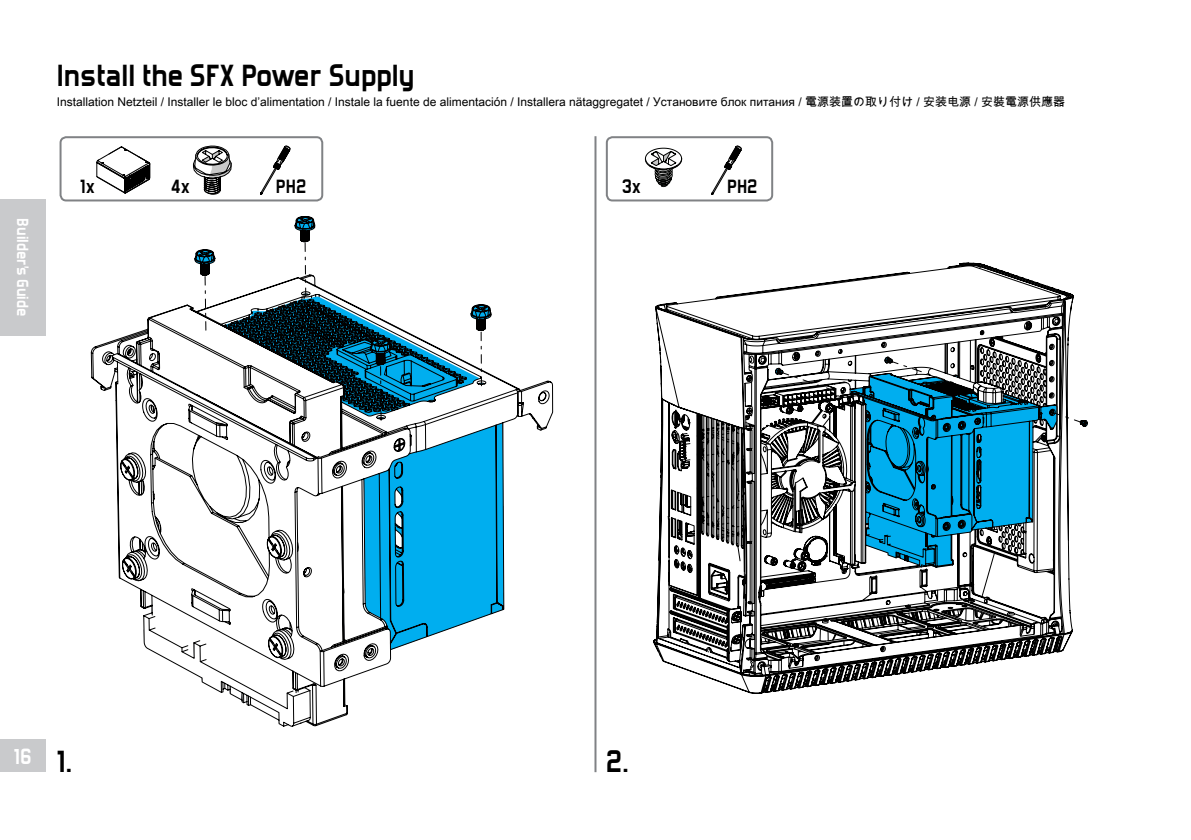
<style>
.page{position:relative;width:1191px;height:840px;background:#fff}
.page>*{position:absolute;margin:0;border:0;box-sizing:border-box;transform-origin:0 0}
.t1{font:700 34px "Forgotten Futurist";color:#000}
.t2{font:700 24px "Forgotten Futurist";color:#fff}
.t3{font:700 21.4px "Forgotten Futurist";color:#000}
.t4{font:700 18px "Forgotten Futurist";color:#fff}
.t5{font:12px "Arial Unicode MS";color:#000}
</style>
<div class="page">
<div style="left:0;top:739px;width:45px;height:32px;background:#c9cacc"></div>
<hr style="left:594px;top:136px;width:2px;height:635px;background:#808285">
<div style="left:0;top:199px;width:45px;height:136px;background:#c9cacc"></div>
<div style="left:60px;top:136px;width:263px;height:65px;border:2px solid #808285;border-radius:6px"></div>
<div style="left:606px;top:136px;width:167px;height:65px;border:2px solid #808285;border-radius:6px"></div>
<svg style="left:96px;top:146px;width:54px;height:42px"></svg>
<svg style="left:263px;top:145px;width:27px;height:43px"></svg>
<svg style="left:193px;top:145px;width:39px;height:43px"></svg>
<svg style="left:646px;top:150px;width:6px;height:5px"></svg>
<svg style="left:642px;top:155px;width:430px;height:539px"></svg>
<svg style="left:768px;top:343px;width:319px;height:254px"></svg>
<svg style="left:89px;top:188px;width:464px;height:538px"></svg>
<svg style="left:204px;top:229px;width:278px;height:191px"></svg>
<h3 class="t4" style="left:32px;top:218px;width:100px;rotate:90deg">Builder’s Guide</h3>
<h1 class="t1" style="left:57px;top:58px;width:359px">Install the SFX Power Supply</h1>
<p class="t5" style="left:57px;top:93px;width:1010px">Installation Netzteil / Installer le bloc d’alimentation / Instale la fuente de alimentación / Installera nätaggregatet / Установите блок питания / 電源装置の取り付け / 安装电源 / 安裝電源供應器</p>
<h3 class="t3" style="left:80px;top:175px;width:16px">1x</h3>
<h3 class="t3" style="left:171px;top:175px;width:20px">4x</h3>
<h3 class="t3" style="left:276px;top:175px;width:32px">PH2</h3>
<h3 class="t3" style="left:621px;top:175px;width:21px">3x</h3>
<h3 class="t3" style="left:727px;top:175px;width:32px">PH2</h3>
<h2 class="t2" style="left:14px;top:743px;width:19px">16</h2>
<h1 class="t1" style="left:57px;top:743px;width:18px">1.</h1>
<h1 class="t1" style="left:606px;top:743px;width:25px">2.</h1>
</div>
